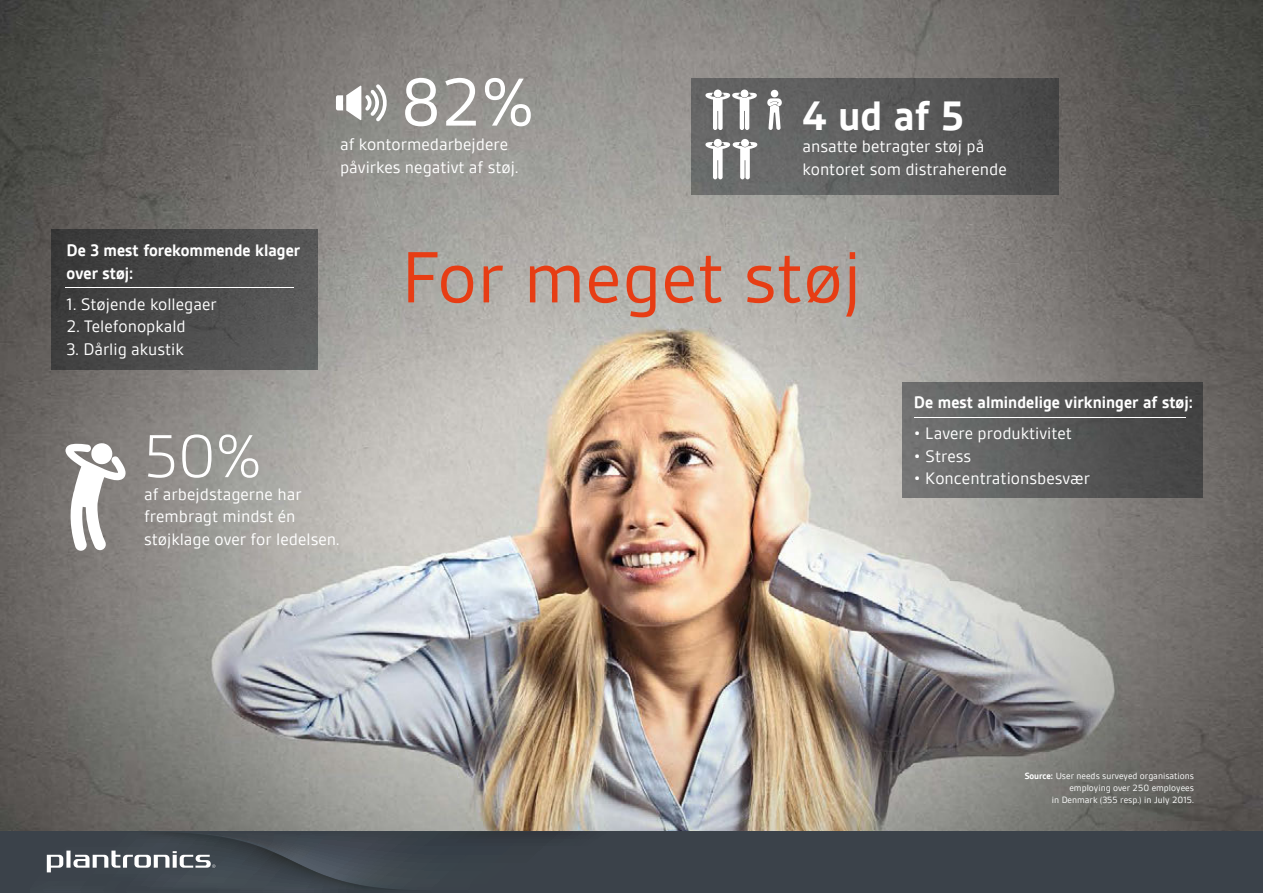
<style>
.page{position:relative;width:1263px;height:893px;background:#fff}
.page>*{position:absolute;margin:0;border:0;box-sizing:border-box;transform-origin:0 0}
.t1{font:78px "Gesta";color:#e73d14}
.t2{font:72.9px "Gesta";color:#fff}
.t3{font:300 65.25px "Gesta";color:#fff}
.t4{font:700 44.55px "Gesta";color:#fff}
.t5{font:18px/22.5px "Gesta";color:#fff}
.t6{font:700 18px/22.5px "Gesta";color:#fff}
.t7{font:9.75px/11.7px "Gesta";color:#fff;text-align:right}
.s1{font-weight:700}
</style>
<div class="page">
<img style="left:0;top:0;width:1263px;height:831px">
<svg style="left:0;top:831px;width:1263px;height:62px;background:#3e454d"></svg>
<img style="left:51px;top:230px;width:266px;height:140px">
<img style="left:902px;top:382px;width:301px;height:116px">
<img style="left:691px;top:79px;width:368px;height:116px">
<svg style="left:65px;top:442px;width:61px;height:109px"></svg>
<hr style="left:66px;top:287px;width:228px;height:1px;background:#fff">
<hr style="left:914px;top:418px;width:271px;height:1px;background:#fff">
<svg style="left:336px;top:84px;width:53px;height:37px"></svg>
<div style="left:714px;top:90px;width:8px;height:8px;background:#fff;border-radius:50%"></div>
<div style="left:714px;top:139px;width:8px;height:8px;background:#fff;border-radius:50%"></div>
<svg style="left:705px;top:93px;width:52px;height:37px"></svg>
<div style="left:740px;top:90px;width:8px;height:8px;background:#fff;border-radius:50%"></div>
<svg style="left:705px;top:142px;width:52px;height:37px"></svg>
<div style="left:741px;top:139px;width:8px;height:8px;background:#fff;border-radius:50%"></div>
<div style="left:771px;top:90px;width:7px;height:7px;background:#fff;border-radius:50%"></div>
<svg style="left:767px;top:98px;width:15px;height:32px"></svg>
<p class="t6" style="left:67px;top:239px;width:235px">De 3 mest forekommende klager over støj:</p>
<p class="t5" style="left:67px;top:293px;width:152px">1. Støjende kollegaer</p>
<p class="t5" style="left:67px;top:315px;width:121px">2. Telefonopkald</p>
<p class="t5" style="left:67px;top:338px;width:118px">3. Dårlig akustik</p>
<h2 class="t2" style="left:401px;top:65px;width:135px">82%</h2>
<p class="t5" style="left:340px;top:156px;width:180px">påvirkes negativt af støj.</p>
<p class="t5" style="left:340px;top:133px;width:170px">af kontormedarbejdere</p>
<h3 class="t4" style="left:802px;top:90px;width:163px">4 ud af 5</h3>
<p class="t5" style="left:802px;top:135px;width:206px">ansatte betragter støj på kontoret som distraherende</p>
<h1 class="t1" style="left:401px;top:237px;width:462px">For meget støj</h1>
<h3 class="t3" style="left:144px;top:419px;width:119px">50%</h3>
<p class="t5" style="left:144px;top:483px;width:197px">af arbejdstagerne har frembragt mindst én støjklage over for ledelsen.</p>
<p class="t6" style="left:914px;top:391px;width:280px">De mest almindelige virkninger af støj:</p>
<p class="t5" style="left:914px;top:422px;width:159px">• Lavere produktivitet</p>
<p class="t5" style="left:914px;top:445px;width:59px">• Stress</p>
<p class="t5" style="left:914px;top:467px;width:178px">• Koncentrationsbesvær</p>
<p class="t7" style="left:1025px;top:770px;width:171px"><span class="s1">Source:</span> User needs surveyed organisations employing over 250 employees<br>in Denmark (355 resp.) in July 2015.</p>
</div>
